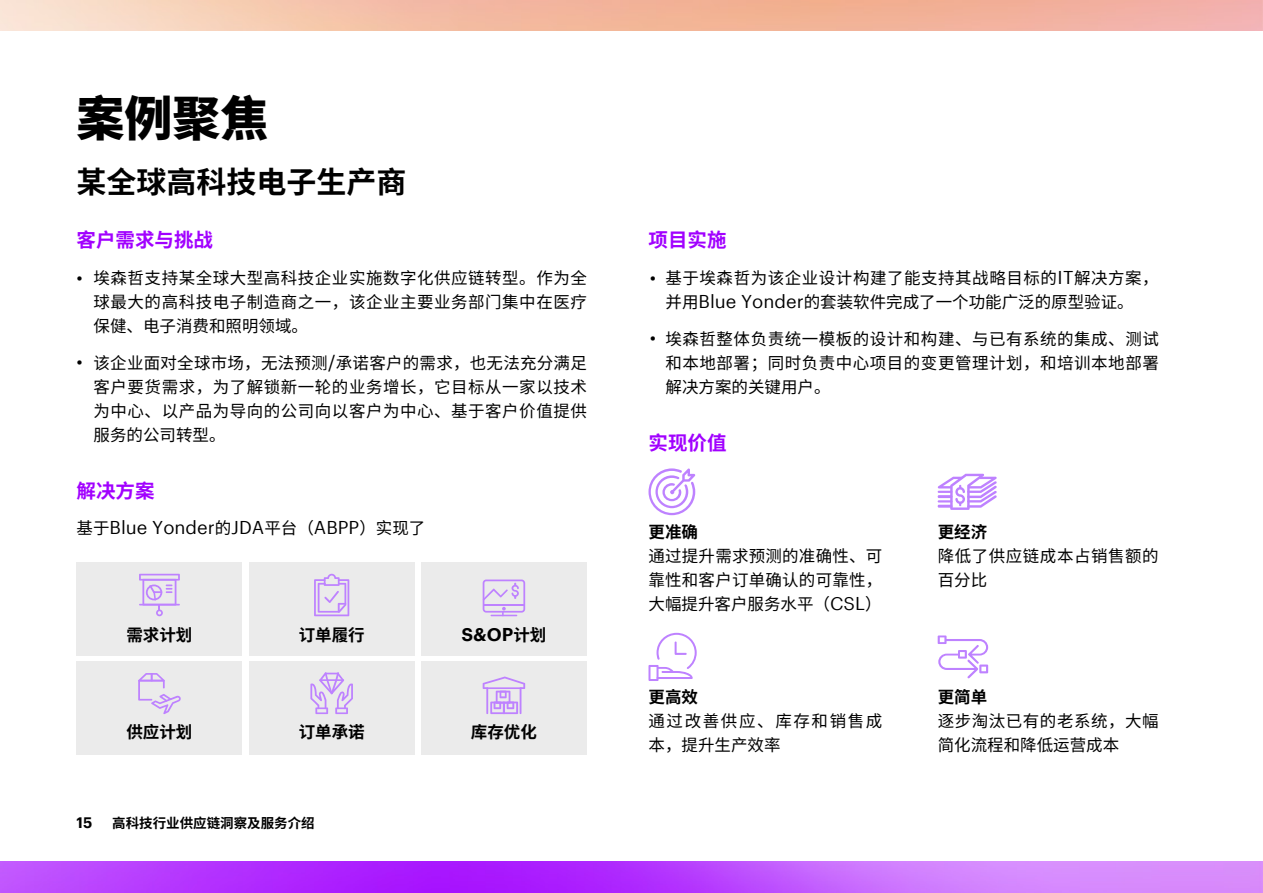
<style>
.page{position:relative;width:1263px;height:893px;background:#fff}
.page>*{position:absolute;margin:0;border:0;box-sizing:border-box;transform-origin:0 0}
.t1{font:800 48px "Source Han Sans SC";color:#000}
.t2{font:700 30px "Source Han Sans SC";color:#000}
.t3{font:700 19.5px "Source Han Sans SC";color:#a100ff}
.t4{font:18.15px "Graphik";color:#000}
.t5{font:600 18.15px "Graphik";color:#000}
.t6{font:16.5px/24px "Source Han Sans SC";letter-spacing:.03em;color:#000;text-align:justify}
.t7{font:700 16.5px "Source Han Sans SC";color:#000}
.t8{font:16.5px/24px "Source Han Sans SC";letter-spacing:.1em;color:#000}
.t9{font:600 14.85px "Graphik";color:#000}
.t10{font:700 13.5px "Source Han Sans SC";color:#000}
.s1{font-family:"Graphik";font-size:18.15px}
.s2{font-family:"Source Han Sans SC";font-size:16.5px}
.s3{font-family:"Source Han Sans SC";font-weight:700;font-size:16.5px}
</style>
<div class="page">
<img style="left:0;top:0;width:1263px;height:893px">
<div style="left:0;top:32px;width:1263px;height:829px;background:#fff"></div>
<div style="left:77px;top:562px;width:165px;height:93px;background:#ebebeb"></div>
<div style="left:249px;top:562px;width:166px;height:93px;background:#ebebeb"></div>
<div style="left:421px;top:562px;width:166px;height:93px;background:#ebebeb"></div>
<div style="left:77px;top:661px;width:165px;height:94px;background:#ebebeb"></div>
<div style="left:249px;top:661px;width:166px;height:94px;background:#ebebeb"></div>
<div style="left:421px;top:661px;width:166px;height:94px;background:#ebebeb"></div>
<svg style="left:648px;top:468px;width:47px;height:47px"></svg>
<svg style="left:938px;top:474px;width:59px;height:36px"></svg>
<svg style="left:648px;top:633px;width:49px;height:48px"></svg>
<svg style="left:938px;top:635px;width:50px;height:43px"></svg>
<svg style="left:139px;top:574px;width:41px;height:42px"></svg>
<svg style="left:138px;top:673px;width:43px;height:41px"></svg>
<svg style="left:314px;top:574px;width:35px;height:42px"></svg>
<svg style="left:310px;top:672px;width:43px;height:42px"></svg>
<svg style="left:483px;top:579px;width:42px;height:37px"></svg>
<svg style="left:483px;top:676px;width:42px;height:38px"></svg>
<h1 class="t1" style="left:77px;top:91px;width:194px">案例聚焦</h1>
<h2 class="t2" style="left:77px;top:165px;width:332px">某全球高科技电子生产商</h2>
<p class="t3" style="left:77px;top:229px;width:138px">客户需求与挑战</p>
<p class="t6" style="left:94px;top:266px;width:495px">埃森哲支持某全球大型高科技企业实施数字化供应链转型。作为全球最大的高科技电子制造商之一，该企业主要业务部门集中在医疗保健、电子消费和照明领域。</p>
<p class="t6" style="left:94px;top:351px;width:495px">该企业面对全球市场，无法预测<span class="s1">/</span>承诺客户的需求，也无法充分满足客户要货需求，为了解锁新一轮的业务增长，它目标从一家以技术为中心、以产品为导向的公司向以客户为中心、基于客户价值提供服务的公司转型。</p>
<p class="t3" style="left:77px;top:479px;width:80px">解决方案</p>
<p class="t4" style="left:77px;top:514px;width:350px"><span class="s2">基于</span>Blue Yonder<span class="s2">的</span>JDA<span class="s2">平台（</span>ABPP<span class="s2">）实现了</span></p>
<p class="t4" style="left:77px;top:263px;width:8px">•</p>
<p class="t4" style="left:77px;top:348px;width:8px">•</p>
<p class="t7" style="left:126px;top:626px;width:67px">需求计划</p>
<p class="t7" style="left:299px;top:626px;width:67px">订单履行</p>
<p class="t5" style="left:461px;top:621px;width:86px">S&amp;OP<span class="s3">计划</span></p>
<p class="t7" style="left:126px;top:722px;width:67px">供应计划</p>
<p class="t7" style="left:299px;top:722px;width:67px">订单承诺</p>
<p class="t7" style="left:471px;top:722px;width:67px">库存优化</p>
<p class="t9" style="left:77px;top:812px;width:17px">15</p>
<p class="t10" style="left:112px;top:816px;width:204px">高科技行业供应链洞察及服务介绍</p>
<p class="t3" style="left:648px;top:229px;width:79px">项目实施</p>
<p class="t6" style="left:665px;top:266px;width:495px">基于埃森哲为该企业设计构建了能支持其战略目标的<span class="s1">IT</span>解决方案，并用<span class="s1">Blue Yonder</span>的套装软件完成了一个功能广泛的原型验证。</p>
<p class="t6" style="left:665px;top:327px;width:495px">埃森哲整体负责统一模板的设计和构建、与已有系统的集成、测试和本地部署；同时负责中心项目的变更管理计划，和培训本地部署解决方案的关键用户。</p>
<p class="t3" style="left:648px;top:431px;width:79px">实现价值</p>
<p class="t4" style="left:650px;top:263px;width:8px">•</p>
<p class="t4" style="left:650px;top:324px;width:8px">•</p>
<p class="t7" style="left:648px;top:523px;width:51px">更准确</p>
<p class="t6" style="left:648px;top:544px;width:235px">通过提升需求预测的准确性、可靠性和客户订单确认的可靠性，大幅提升客户服务水平（<span class="s1">CSL</span>）</p>
<p class="t7" style="left:648px;top:688px;width:51px">更高效</p>
<p class="t8" style="left:648px;top:710px;width:235px">通过改善供应、库存和销售成本，提升生产效率</p>
<p class="t7" style="left:938px;top:523px;width:51px">更经济</p>
<p class="t6" style="left:938px;top:544px;width:223px">降低了供应链成本占销售额的百分比</p>
<p class="t7" style="left:938px;top:688px;width:51px">更简单</p>
<p class="t6" style="left:938px;top:710px;width:223px">逐步淘汰已有的老系统，大幅简化流程和降低运营成本</p>
</div>
